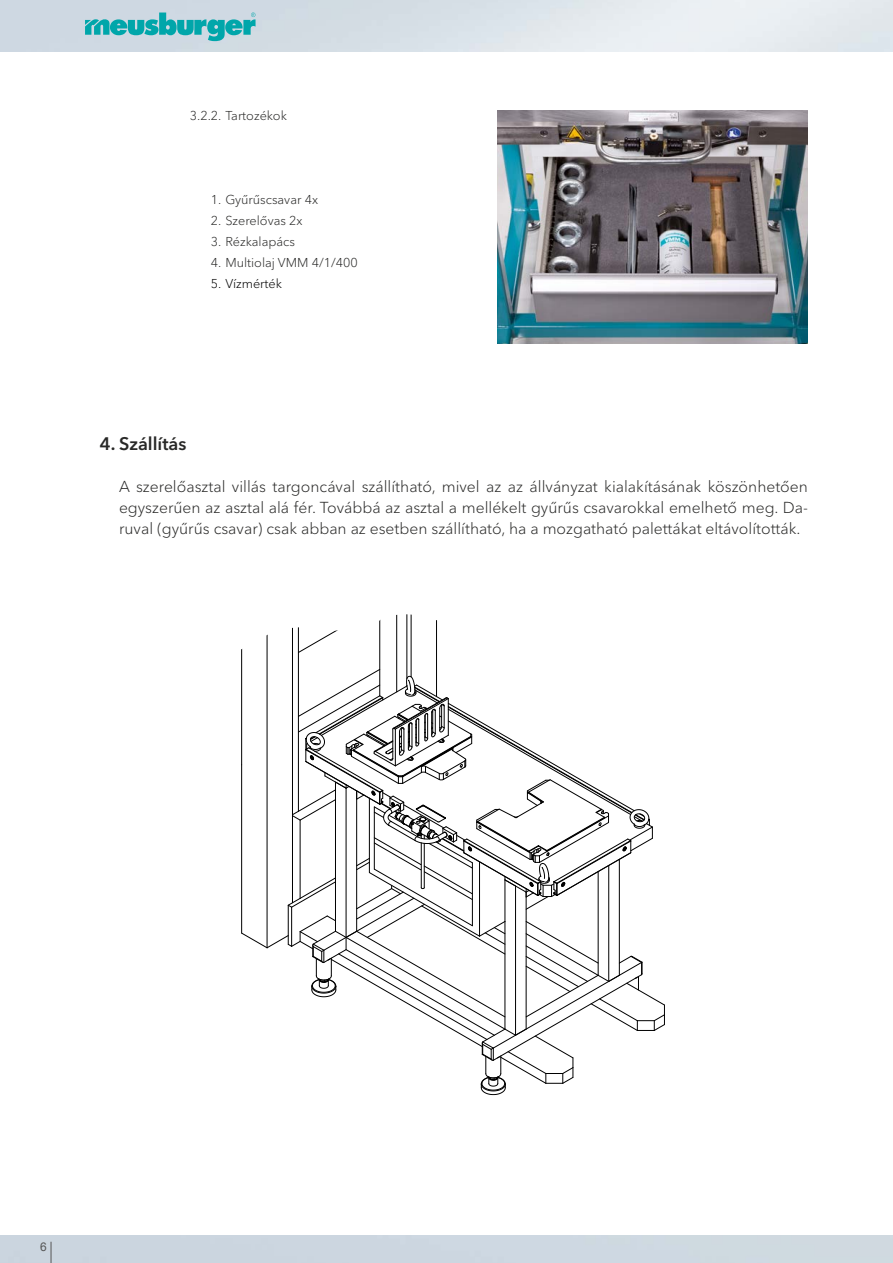
<style>
.page{position:relative;width:893px;height:1263px;background:#fff}
.page>*{position:absolute;margin:0;border:0;box-sizing:border-box;transform-origin:0 0}
.t1{font:600 18px "Avenir Next W1 G";color:#282827}
.t2{font:300 15.75px/21px "Avenir Next W1 G";color:#282827;text-align:justify}
.t3{font:300 12.75px "Avenir Next W1 G";color:#282827}
.t4{font:300 12.75px "Avenir Next W1 G";color:#000}
.t5{font:12px "Arial";color:#565656}
</style>
<div class="page">
<img style="left:498px;top:111px;width:310px;height:232px">
<hr style="left:298px;top:614px;width:1px;height:197px;background:#000">
<hr style="left:267px;top:614px;width:1px;height:334px;background:#000">
<hr style="left:241px;top:614px;width:1px;height:151px;background:#000">
<hr style="left:292px;top:614px;width:1px;height:289px;background:#000">
<hr style="left:396px;top:614px;width:1px;height:78px;background:#000">
<hr style="left:407px;top:614px;width:1px;height:65px;background:#000">
<hr style="left:379px;top:614px;width:1px;height:82px;background:#000">
<hr style="left:411px;top:614px;width:1px;height:63px;background:#000">
<hr style="left:436px;top:614px;width:1px;height:82px;background:#000">
<svg style="left:298px;top:614px;width:82px;height:39px"></svg>
<svg style="left:241px;top:669px;width:424px;height:426px"></svg>
<svg style="left:51px;top:1242px;width:1px;height:21px"></svg>
<svg style="left:85px;top:13px;width:171px;height:28px;background:#72c2c9"></svg>
<p class="t3" style="left:190px;top:108px;width:99px">3.2.2. Tartozékok</p>
<p class="t3" style="left:211px;top:192px;width:109px">1. Gyűrűscsavar 4x</p>
<p class="t3" style="left:211px;top:213px;width:93px">2. Szerelővas 2x</p>
<p class="t3" style="left:211px;top:234px;width:86px">3. Rézkalapács</p>
<p class="t3" style="left:211px;top:255px;width:148px">4. Multiolaj VMM 4/1/400</p>
<p class="t4" style="left:211px;top:276px;width:73px">5. Vízmérték</p>
<p class="t1" style="left:100px;top:433px;width:88px">4. Szállítás</p>
<p class="t2" style="left:119px;top:476px;width:690px">A szerelőasztal villás targoncával szállítható, mivel az az állványzat kialakításának köszönhetően egyszerűen az asztal alá fér. Továbbá az asztal a mellékelt gyűrűs csavarokkal emelhető meg. Da&shy;ruval (gyűrűs csavar) csak abban az esetben szállítható, ha a mozgatható palettákat eltávolították.</p>
<p class="t5" style="left:40px;top:1239px;width:8px">6</p>
</div>
